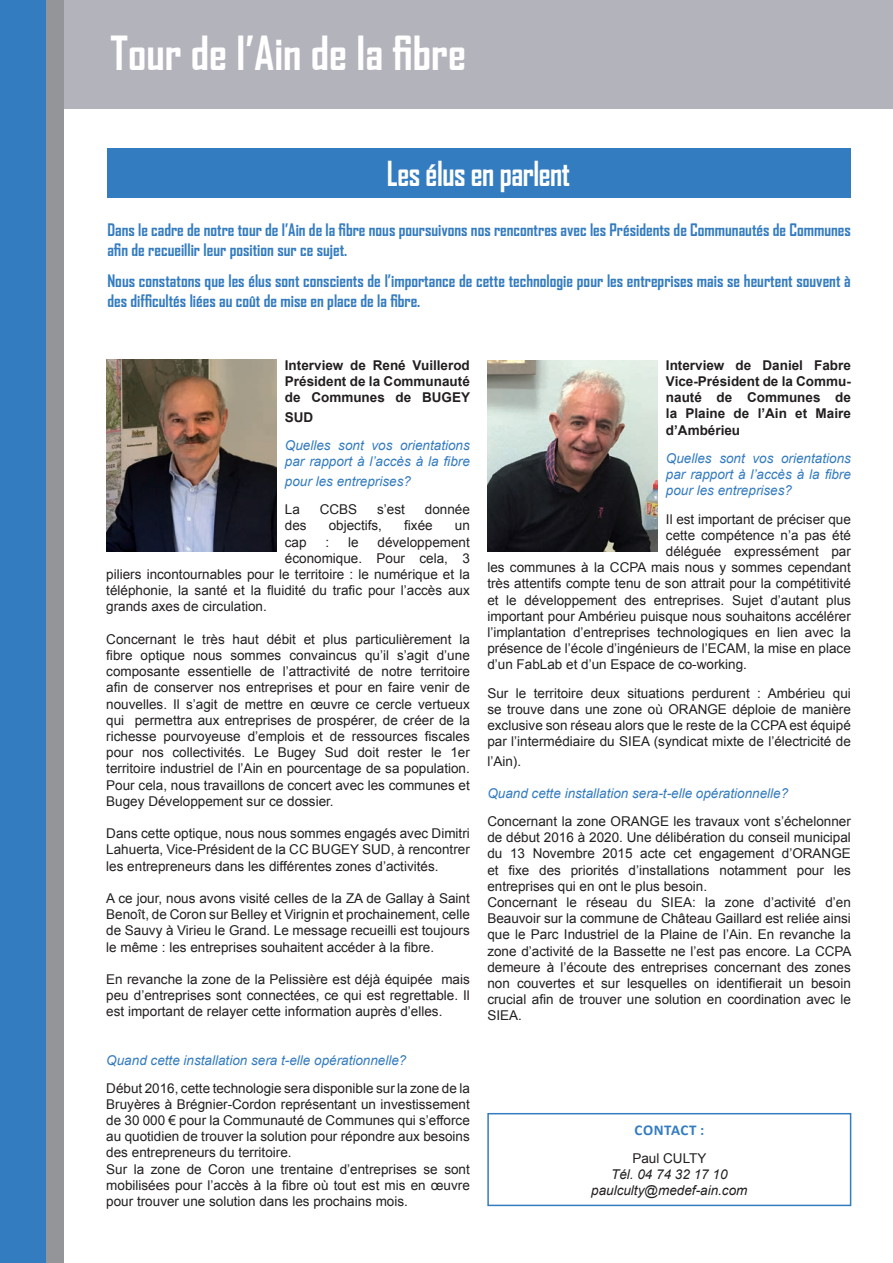
<style>
.page{position:relative;width:893px;height:1263px;background:#fff}
.page>*{position:absolute;margin:0;border:0;box-sizing:border-box;transform-origin:0 0}
.t1{font:700 45px "Agency FB";color:#fff}
.t2{font:700 33px "Agency FB";letter-spacing:-.015em;color:#fff;scale:.9 1}
.t3{font:700 16.5px/19.8px "Agency FB";color:#347cc0}
.t4{font:700 15px "Calibri";letter-spacing:.035em;color:#347cc0}
.t5{font:13.5px/16.2px "Arial";color:#231f20;text-align:justify}
.t6{font:italic 13.5px/16.2px "Arial";color:#347cc0;text-align:justify}
.t7{font:700 13.5px/16.2px "Arial";color:#231f20;text-align:justify}
.t8{font:italic 13.5px/16.2px "Arial";color:#231f20;text-align:center}
</style>
<div class="page">
<div style="left:0;top:0;width:893px;height:108px;background:#b3b3bb"></div>
<div style="left:0;top:0;width:47px;height:1263px;background:#347cc0"></div>
<div style="left:46px;top:0;width:18px;height:1263px;background:#939598"></div>
<div style="left:107px;top:149px;width:743px;height:49px;background:#347cc0"></div>
<img style="left:487px;top:360px;width:170px;height:191px">
<img style="left:106px;top:360px;width:170px;height:191px">
<div style="left:487px;top:1113px;width:364px;height:93px;border:2px solid #347cc0"></div>
<h1 class="t1" style="left:111px;top:25px;width:357px">Tour de l’Ain de la fibre</h1>
<h2 class="t2" style="left:387px;top:153px;width:205px">Les élus en parlent</h2>
<p class="t3" style="left:107px;top:219px;width:745px">Dans le cadre de notre tour de l’Ain de la fibre nous poursuivons nos rencontres avec les Présidents de Communautés de Communes afin de recueillir leur position sur ce sujet.</p>
<p class="t3" style="left:107px;top:271px;width:745px">Nous constatons que les élus sont conscients de l’importance de cette technologie pour les entreprises mais se heurtent souvent à des difficultés liées au coût de mise en place de la fibre.</p>
<p class="t7" style="left:285px;top:357px;width:187px">Interview de René Vuillerod Président de la Communauté de Communes de BUGEY</p>
<p class="t7" style="left:285px;top:409px;width:30px">SUD</p>
<p class="t6" style="left:285px;top:437px;width:186px">Quelles sont vos orientations par rapport à l’accès à la fibre</p>
<p class="t6" style="left:285px;top:473px;width:128px">pour les entreprises?</p>
<p class="t5" style="left:285px;top:501px;width:17px">La</p>
<p class="t5" style="left:320px;top:501px;width:39px">CCBS</p>
<p class="t5" style="left:377px;top:501px;width:29px">s’est</p>
<p class="t5" style="left:425px;top:501px;width:47px">donnée</p>
<p class="t5" style="left:285px;top:518px;width:23px">des</p>
<p class="t5" style="left:329px;top:518px;width:55px">objectifs,</p>
<p class="t5" style="left:404px;top:518px;width:30px">fixée</p>
<p class="t5" style="left:455px;top:518px;width:17px">un</p>
<p class="t5" style="left:285px;top:534px;width:23px">cap</p>
<p class="t5" style="left:326px;top:534px;width:5px">:</p>
<p class="t5" style="left:348px;top:534px;width:12px">le</p>
<p class="t5" style="left:378px;top:534px;width:94px">développement</p>
<p class="t5" style="left:285px;top:550px;width:186px">économique. Pour cela, 3</p>
<p class="t5" style="left:106px;top:566px;width:365px">piliers incontournables pour le territoire : le numérique et la</p>
<p class="t5" style="left:106px;top:582px;width:365px">téléphonie, la santé et la fluidité du trafic pour l’accès aux</p>
<p class="t5" style="left:106px;top:599px;width:162px">grands axes de circulation.</p>
<p class="t5" style="left:106px;top:631px;width:365px">Concernant le très haut débit et plus particulièrement la fibre optique nous sommes convaincus qu’il s’agit d’une composante essentielle de l’attractivité de notre territoire afin de conserver nos entreprises et pour en faire venir de nouvelles. Il s’agit de mettre en œuvre ce cercle vertueux qui permettra aux entreprises de prospérer, de créer de la richesse pourvoyeuse d’emplois et de ressources fiscales pour nos collectivités. Le Bugey Sud doit rester le 1er territoire industriel de l’Ain en pourcentage de sa population.<br>Pour cela, nous travaillons de concert avec les communes et Bugey Développement sur ce dossier.</p>
<p class="t5" style="left:106px;top:825px;width:365px">Dans cette optique, nous nous sommes engagés avec Dimitri Lahuerta, Vice-Président de la CC BUGEY SUD, à rencontrer les entrepreneurs dans les différentes zones d’activités.</p>
<p class="t5" style="left:106px;top:890px;width:365px">A ce jour, nous avons visité celles de la ZA de Gallay à Saint Benoît, de Coron sur Belley et Virignin et prochainement, celle de Sauvy à Virieu le Grand. Le message recueilli est toujours le même : les entreprises souhaitent accéder à la fibre.</p>
<p class="t5" style="left:106px;top:971px;width:365px">En revanche la zone de la Pelissière est déjà équipée mais peu d’entreprises sont connectées, ce qui est regrettable. Il est important de relayer cette information auprès d’elles.</p>
<p class="t6" style="left:106px;top:1052px;width:302px">Quand cette installation sera t-elle opérationnelle?</p>
<p class="t5" style="left:106px;top:1080px;width:365px;text-align:left">Début 2016, cette technologie sera disponible sur la zone de la Bruyères à Brégnier-Cordon représentant un investissement de 30 000 € pour la Communauté de Communes qui s’efforce au quotidien de trouver la solution pour répondre aux besoins des entrepreneurs du territoire.<br>Sur la zone de Coron une trentaine d’entreprises se sont mobilisées pour l’accès à la fibre où tout est mis en œuvre pour trouver une solution dans les prochains mois.</p>
<p class="t7" style="left:666px;top:357px;width:186px">Interview de Daniel Fabre Vice-Président de la Commu&shy;nauté de Communes de la Plaine de l’Ain et Maire d’Ambérieu</p>
<p class="t6" style="left:666px;top:450px;width:186px">Quelles sont vos orientations par rapport à l’accès à la fibre pour les entreprises?</p>
<p class="t5" style="left:666px;top:511px;width:186px">Il est important de préciser que</p>
<p class="t5" style="left:666px;top:527px;width:186px">cette compétence n’a pas été</p>
<p class="t5" style="left:666px;top:543px;width:186px">déléguée expressément par</p>
<p class="t5" style="left:487px;top:559px;width:365px">les communes à la CCPA mais nous y sommes cependant</p>
<p class="t5" style="left:487px;top:576px;width:365px">très attentifs compte tenu de son attrait pour la compétitivité</p>
<p class="t5" style="left:487px;top:592px;width:365px">et le développement des entreprises. Sujet d’autant plus</p>
<p class="t5" style="left:487px;top:608px;width:365px">important pour Ambérieu puisque nous souhaitons accélérer</p>
<p class="t5" style="left:487px;top:624px;width:365px">l’implantation d’entreprises technologiques en lien avec la</p>
<p class="t5" style="left:487px;top:640px;width:365px">présence de l’école d’ingénieurs de l’ECAM, la mise en place</p>
<p class="t5" style="left:487px;top:657px;width:261px">d’un FabLab et d’un Espace de co-working.</p>
<p class="t5" style="left:487px;top:685px;width:365px">Sur le territoire deux situations perdurent : Ambérieu qui se trouve dans une zone où ORANGE déploie de manière exclusive son réseau alors que le reste de la CCPA est équipé par l’intermédiaire du SIEA (syndicat mixte de l’électricité de</p>
<p class="t5" style="left:487px;top:753px;width:35px">l’Ain).</p>
<p class="t6" style="left:487px;top:785px;width:302px">Quand cette installation sera-t-elle opérationnelle?</p>
<p class="t5" style="left:487px;top:813px;width:366px;text-align:left">Concernant la zone ORANGE les travaux vont s’échelonner de début 2016 à 2020. Une délibération du conseil municipal du 13 Novembre 2015 acte cet engagement d’ORANGE et fixe des priorités d’installations notamment pour les entreprises qui en ont le plus besoin.<br>Concernant le réseau du SIEA: la zone d’activité d’en Beauvoir sur la commune de Château Gaillard est reliée ainsi que le Parc Industriel de la Plaine de l’Ain. En revanche la zone d’activité de la Bassette ne l’est pas encore. La CCPA demeure à l’écoute des entreprises concernant des zones non couvertes et sur lesquelles on identifierait un besoin crucial afin de trouver une solution en coordination avec le SIEA.</p>
<p class="t4" style="left:635px;top:1120px;width:71px">CONTACT :</p>
<p class="t5" style="left:632px;top:1150px;width:76px">Paul CULTY</p>
<p class="t8" style="left:591px;top:1166px;width:158px">Tél. 04 74 32 17 10 paulculty@medef-ain.com</p>
</div>
